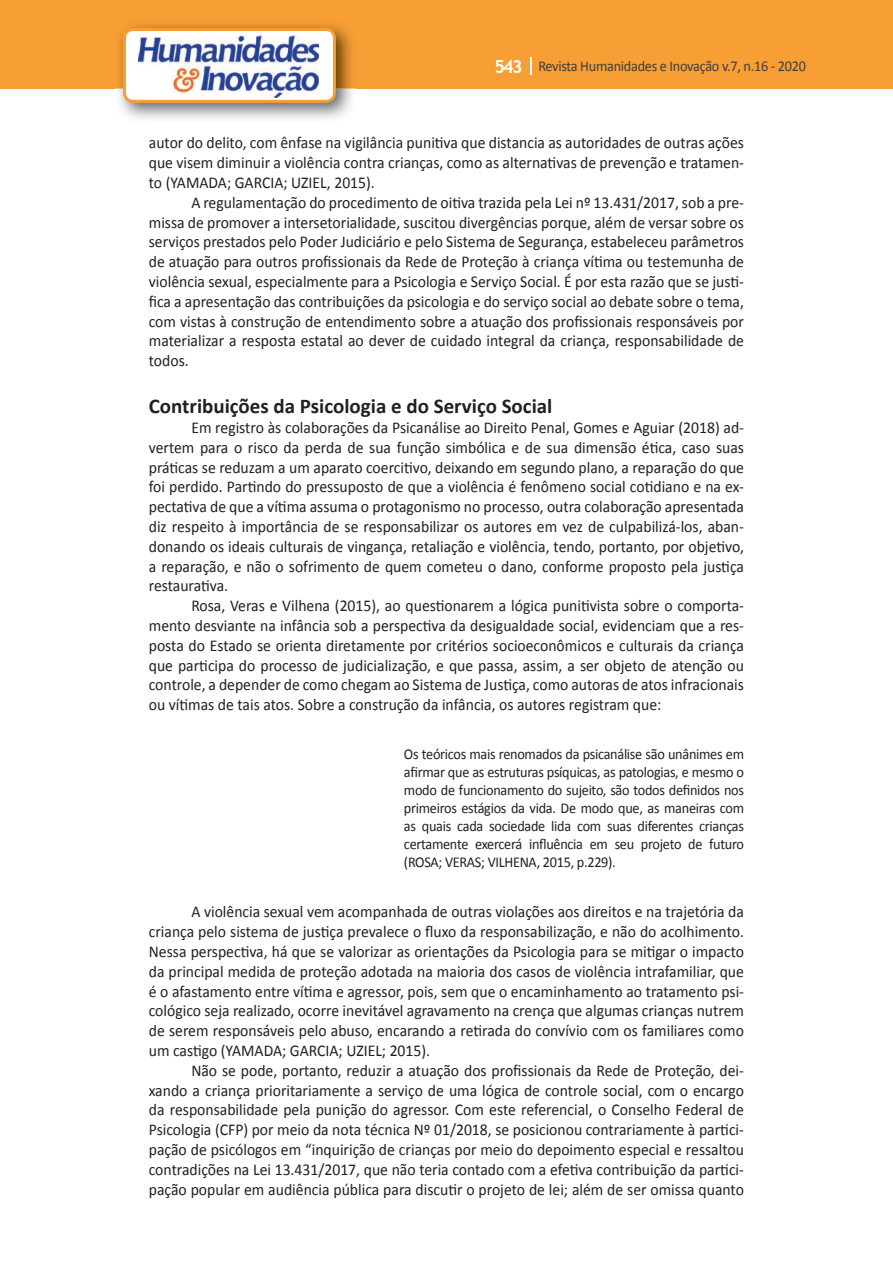
<style>
.page{position:relative;width:893px;height:1263px;background:#fff}
.page>*{position:absolute;margin:0;border:0;box-sizing:border-box;transform-origin:0 0}
.t1{font:700 21px "Calibri";color:#231f20}
.t2{font:16.5px/19.8px "Calibri";color:#231f20;text-align:justify;scale:.95 1}
.t3{font:15px/18px "Calibri";letter-spacing:-.02em;color:#231f20;text-align:justify;scale:.95 1}
.t4{font:15px "Calibri";letter-spacing:-.02em;color:#3e3e3f;scale:.95 1}
.s1{font-family:"Trebuchet MS";font-weight:700;font-size:18px;color:#fff}
</style>
<div class="page">
<div style="left:0;top:0;width:893px;height:88px;background:#f79e34"></div>
<svg style="left:530px;top:57px;width:2px;height:18px"></svg>
<img style="left:115px;top:24px;width:241px;height:95px">
<svg style="left:123px;top:28px;width:213px;height:75px"></svg>
<p class="t4" style="left:495px;top:57px;width:329px"><span class="s1">543</span> Revista Humanidades e Inovação v.7, n.16 - 2020</p>
<p class="t2" style="left:149px;top:133px;width:628px">autor do delito, com ênfase na vigilância punitiva que distancia as autoridades de outras ações que visem diminuir a violência contra crianças, como as alternativas de prevenção e tratamen&shy;to (YAMADA; GARCIA; UZIEL, 2015).</p>
<p class="t2" style="left:149px;top:193px;width:628px;text-indent:43px">A regulamentação do procedimento de oitiva trazida pela Lei nº 13.431/2017, sob a pre&shy;missa de promover a intersetorialidade, suscitou divergências porque, além de versar sobre os serviços prestados pelo Poder Judiciário e pelo Sistema de Segurança, estabeleceu parâmetros de atuação para outros profissionais da Rede de Proteção à criança vítima ou testemunha de violência sexual, especialmente para a Psicologia e Serviço Social. É por esta razão que se justi&shy;fica a apresentação das contribuições da psicologia e do serviço social ao debate sobre o tema, com vistas à construção de entendimento sobre a atuação dos profissionais responsáveis por materializar a resposta estatal ao dever de cuidado integral da criança, responsabilidade de todos.</p>
<p class="t1" style="left:149px;top:393px;width:405px">Contribuições da Psicologia e do Serviço Social</p>
<p class="t2" style="left:149px;top:418px;width:628px;text-indent:43px">Em registro às colaborações da Psicanálise ao Direito Penal, Gomes e Aguiar (2018) ad&shy;vertem para o risco da perda de sua função simbólica e de sua dimensão ética, caso suas práticas se reduzam a um aparato coercitivo, deixando em segundo plano, a reparação do que foi perdido. Partindo do pressuposto de que a violência é fenômeno social cotidiano e na ex&shy;pectativa de que a vítima assuma o protagonismo no processo, outra colaboração apresentada diz respeito à importância de se responsabilizar os autores em vez de culpabilizá-los, aban&shy;donando os ideais culturais de vingança, retaliação e violência, tendo, portanto, por objetivo, a reparação, e não o sofrimento de quem cometeu o dano, conforme proposto pela justiça restaurativa.</p>
<p class="t2" style="left:149px;top:596px;width:628px;text-indent:43px">Rosa, Veras e Vilhena (2015), ao questionarem a lógica punitivista sobre o comporta&shy;mento desviante na infância sob a perspectiva da desigualdade social, evidenciam que a res&shy;posta do Estado se orienta diretamente por critérios socioeconômicos e culturais da criança que participa do processo de judicialização, e que passa, assim, a ser objeto de atenção ou controle, a depender de como chegam ao Sistema de Justiça, como autoras de atos infracionais ou vítimas de tais atos. Sobre a construção da infância, os autores registram que:</p>
<p class="t3" style="left:404px;top:745px;width:360px">Os teóricos mais renomados da psicanálise são unânimes em afirmar que as estruturas psíquicas, as patologias, e mesmo o modo de funcionamento do sujeito, são todos definidos nos primeiros estágios da vida. De modo que, as maneiras com as quais cada sociedade lida com suas diferentes crianças certamente exercerá influência em seu projeto de futuro (ROSA; VERAS; VILHENA, 2015, p.229).</p>
<p class="t2" style="left:149px;top:902px;width:628px;text-indent:43px">A violência sexual vem acompanhada de outras violações aos direitos e na trajetória da criança pelo sistema de justiça prevalece o fluxo da responsabilização, e não do acolhimento.<br>Nessa perspectiva, há que se valorizar as orientações da Psicologia para se mitigar o impacto da principal medida de proteção adotada na maioria dos casos de violência intrafamiliar, que é o afastamento entre vítima e agressor, pois, sem que o encaminhamento ao tratamento psi&shy;cológico seja realizado, ocorre inevitável agravamento na crença que algumas crianças nutrem de serem responsáveis pelo abuso, encarando a retirada do convívio com os familiares como um castigo (YAMADA; GARCIA; UZIEL; 2015).</p>
<p class="t2" style="left:149px;top:1060px;width:628px;text-indent:43px">Não se pode, portanto, reduzir a atuação dos profissionais da Rede de Proteção, dei&shy;xando a criança prioritariamente a serviço de uma lógica de controle social, com o encargo da responsabilidade pela punição do agressor. Com este referencial, o Conselho Federal de Psicologia (CFP) por meio da nota técnica Nº 01/2018, se posicionou contrariamente à partici&shy;pação de psicólogos em “inquirição de crianças por meio do depoimento especial e ressaltou contradições na Lei 13.431/2017, que não teria contado com a efetiva contribuição da partici&shy;pação popular em audiência pública para discutir o projeto de lei; além de ser omissa quanto</p>
</div>
